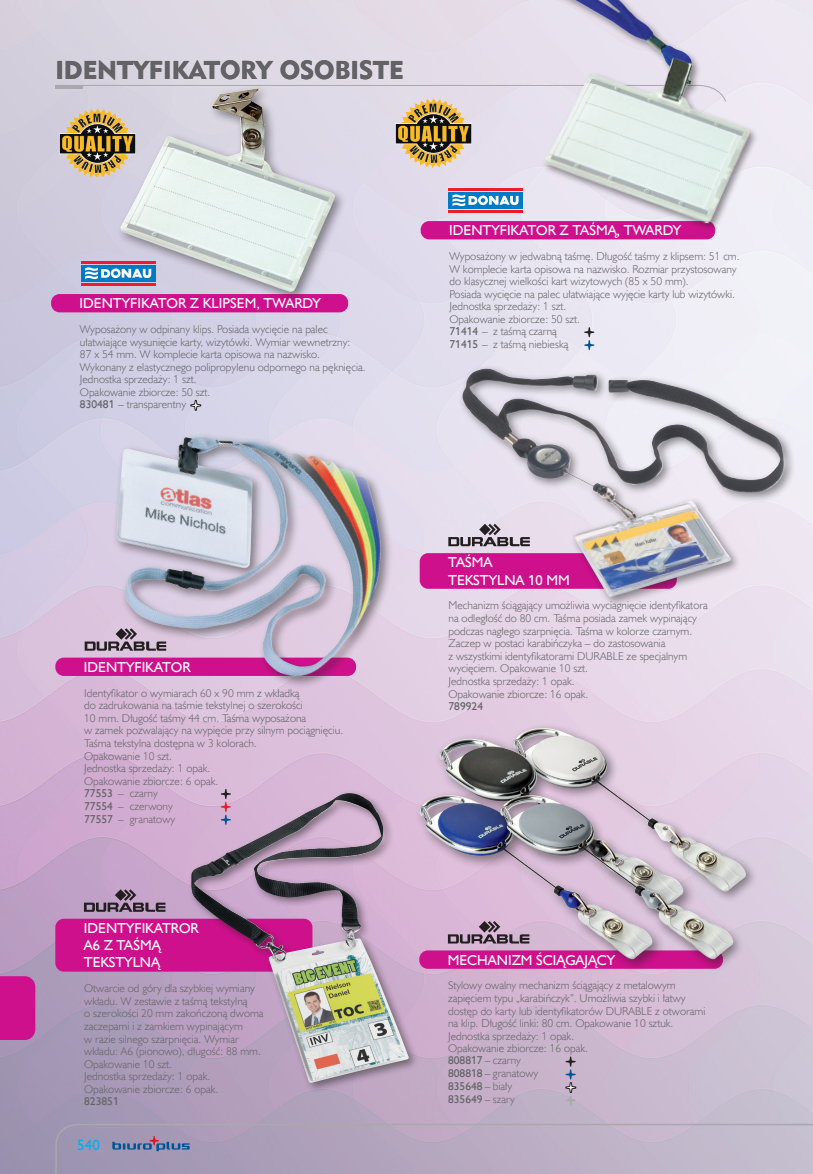
<style>
.page{position:relative;width:813px;height:1174px;background:#fff}
.page>*{position:absolute;margin:0;border:0;box-sizing:border-box;transform-origin:0 0}
.t1{font:25.65px "Geometric 415 Blk EU";color:#636366}
.t2{font:15px "Humanst 521 EU";color:#00aeef}
.t3{font:14.4px/17.2px "Humanst 521 EU";color:#fff}
.t4{font:11.4px/12.6px "Humanst 521 Lt EU";color:#636366}
.t5{font:11.4px/12.9px "Humanst 521 EU";color:#636366}
.s1{font-family:"Humanst 521 EU"}
.s2{font-family:"Humanst 521 Lt EU"}
</style>
<div class="page">
<img style="left:0;top:0;width:812px;height:1174px">
<svg style="left:55px;top:1123px;width:757px;height:51px;background:#b4a8bf"></svg>
<svg style="left:112px;top:1136px;width:77px;height:15px"></svg>
<svg style="left:55px;top:85px;width:390px;height:17px;background:#d8d3df"></svg>
<hr style="left:55px;top:86px;width:28px;height:3px;background:#a8a9ad">
<div style="left:0;top:976px;width:35px;height:64px;background:#cf108c"></div>
<div style="left:420px;top:221px;width:294px;height:18px;background:#cf108c;border-radius:9px"></div>
<svg style="left:584px;top:327px;width:10px;height:23px"></svg>
<svg style="left:448px;top:524px;width:10px;height:22px"></svg>
<div style="left:419px;top:553px;width:257px;height:36px;background:#cf108c;border-radius:9px"></div>
<div style="left:458px;top:364px;width:337px;height:244px;background:#231f20;opacity:.5"></div>
<img style="left:462px;top:369px;width:268px;height:228px">
<svg style="left:85px;top:628px;width:27px;height:22px"></svg>
<div style="left:55px;top:657px;width:301px;height:19px;background:#cf108c;border-radius:9px"></div>
<div style="left:112px;top:432px;width:281px;height:256px;background:#231f20;opacity:.5"></div>
<img style="left:116px;top:437px;width:264px;height:241px">
<div style="left:445px;top:0;width:313px;height:232px;background:#231f20;opacity:.5"></div>
<img style="left:446px;top:0;width:304px;height:223px">
<svg style="left:565px;top:1056px;width:11px;height:49px"></svg>
<div style="left:507px;top:722px;width:250px;height:181px;background:#231f20;opacity:.5"></div>
<img style="left:512px;top:728px;width:233px;height:165px">
<div style="left:434px;top:733px;width:263px;height:189px;background:#231f20;opacity:.5"></div>
<img style="left:439px;top:739px;width:244px;height:51px">
<div style="left:414px;top:790px;width:252px;height:183px;background:#231f20;opacity:.5"></div>
<img style="left:419px;top:795px;width:74px;height:164px">
<div style="left:493px;top:790px;width:250px;height:181px;background:#231f20;opacity:.5"></div>
<img style="left:500px;top:795px;width:232px;height:164px">
<img style="left:395px;top:99px;width:76px;height:69px">
<div style="left:51px;top:294px;width:297px;height:18px;background:#cf108c;border-radius:9px"></div>
<svg style="left:190px;top:396px;width:11px;height:19px"></svg>
<hr style="left:81px;top:283px;width:74px;height:3px;background:#ee1b2c">
<hr style="left:81px;top:261px;width:74px;height:3px;background:#ee1b2c">
<div style="left:81px;top:265px;width:74px;height:16px;background:#007ac2"></div>
<svg style="left:85px;top:267px;width:31px;height:12px"></svg>
<div style="left:116px;top:84px;width:232px;height:220px;background:#231f20;opacity:.5"></div>
<img style="left:120px;top:88px;width:215px;height:204px">
<img style="left:60px;top:108px;width:75px;height:69px">
<svg style="left:84px;top:889px;width:81px;height:22px;background:#947b97"></svg>
<div style="left:55px;top:918px;width:257px;height:53px;background:#cf108c;border-radius:9px"></div>
<div style="left:187px;top:789px;width:232px;height:304px;background:#231f20;opacity:.5"></div>
<img style="left:190px;top:793px;width:219px;height:290px">
<h1 class="t1" style="left:55px;top:54px;width:349px">IDENTYFIKATORY OSOBISTE</h1>
<p class="t3" style="left:80px;top:294px;width:243px">IDENTYFIKATOR Z KLIPSEM, TWARDY</p>
<p class="t4" style="left:80px;top:323px;width:287px">Wyposażony w odpinany klips. Posiada wycięcie na palec ułatwiające wysunięcie karty, wizytówki. Wymiar wewnetrzny:<br>87 x 54 mm. W komplecie karta opisowa na nazwisko.<br>Wykonany z elastycznego polipropylenu odpornego na pęknięcia.<br>Jednostka sprzedaży: 1 szt.<br>Opakowanie zbiorcze: 50 szt.<br><span class="s1">830481</span> – transparentny</p>
<p class="t3" style="left:449px;top:222px;width:233px">IDENTYFIKATOR Z TAŚMĄ, TWARDY</p>
<p class="t4" style="left:449px;top:249px;width:291px">Wyposażony w jedwabną taśmę. Długość taśmy z klipsem: 51 cm.<br>W komplecie karta opisowa na nazwisko. Rozmiar przystosowany do klasycznej wielkości kart wizytowych (85 x 50 mm).<br>Posiada wycięcie na palec ułatwiające wyjęcie karty lub wizytówki.<br>Jednostka sprzedaży: 1 szt.<br>Opakowanie zbiorcze: 50 szt.<br><span class="s1">71414</span> – z taśmą czarną<br><span class="s1">71415</span> – z taśmą niebieską</p>
<p class="t3" style="left:84px;top:658px;width:108px">IDENTYFIKATOR</p>
<p class="t4" style="left:84px;top:686px;width:260px">Identyfikator o wymiarach 60 x 90 mm z wkładką<br>do zadrukowania na taśmie tekstylnej o szerokości<br>10 mm. Długość taśmy 44 cm. Taśma wyposażona<br>w zamek pozwalający na wypięcie przy silnym pociągnięciu.<br>Taśma tekstylna dostępna w 3 kolorach.<br>Opakowanie 10 szt.<br>Jednostka sprzedaży: 1 opak.<br>Opakowanie zbiorcze: 6 opak.<br><span class="s1">77553</span> – czarny<br><span class="s1">77554</span> – czerwony<br><span class="s1">77557</span> – granatowy</p>
<p class="t3" style="left:84px;top:919px;width:116px">IDENTYFIKATROR<br>A6 Z TAŚMĄ<br>TEKSTYLNĄ</p>
<p class="t4" style="left:84px;top:981px;width:181px">Otwarcie od góry dla szybkiej wymiany wkładu. W zestawie z taśmą tekstylną<br>o szerokości 20 mm zakończoną dwoma zaczepami i z zamkiem wypinającym<br>w razie silnego szarpnięcia. Wymiar wkładu: A6 (pionowo), długość: 88 mm.<br>Opakowanie 10 szt.<br>Jednostka sprzedaży: 1 opak.<br>Opakowanie zbiorcze: 6 opak.</p>
<p class="t5" style="left:84px;top:1094px;width:36px">823851</p>
<h2 class="t2" style="left:77px;top:1135px;width:24px">540</h2>
<p class="t3" style="left:448px;top:553px;width:123px">TAŚMA<br>TEKSTYLNA 10 MM</p>
<p class="t4" style="left:448px;top:599px;width:261px">Mechanizm ściągający umożliwia wyciagnięcie identyfikatora na odległość do 80 cm. Taśma posiada zamek wypinający podczas nagłego szarpnięcia. Taśma w kolorze czarnym.<br>Zaczep w postaci karabińczyka – do zastosowania<br>z wszystkimi identyfikatorami DURABLE ze specjalnym wycięciem. Opakowanie 10 szt.<br>Jednostka sprzedaży: 1 opak.<br>Opakowanie zbiorcze: 16 opak.</p>
<p class="t5" style="left:448px;top:699px;width:36px">789924</p>
<p class="t3" style="left:447px;top:951px;width:169px">MECHANIZM ŚCIĄGAJĄCY</p>
<p class="t4" style="left:448px;top:979px;width:258px">Stylowy owalny mechanizm ściągający z metalowym zapięciem typu „karabińczyk”. Umożliwia szybki i łatwy dostęp do karty lub identyfikatorów DURABLE z otworami na klip. Długość linki: 80 cm. Opakowanie 10 sztuk.<br>Jednostka sprzedaży: 1 opak.<br>Opakowanie zbiorcze: 16 opak.<br><span class="s1">808817</span> – czarny<br><span class="s1">808818</span> – granatowy</p>
<p class="t5" style="left:448px;top:1079px;width:68px">835648 <span class="s2">– biały<br></span>835649 <span class="s2">– szary</span></p>
</div>
